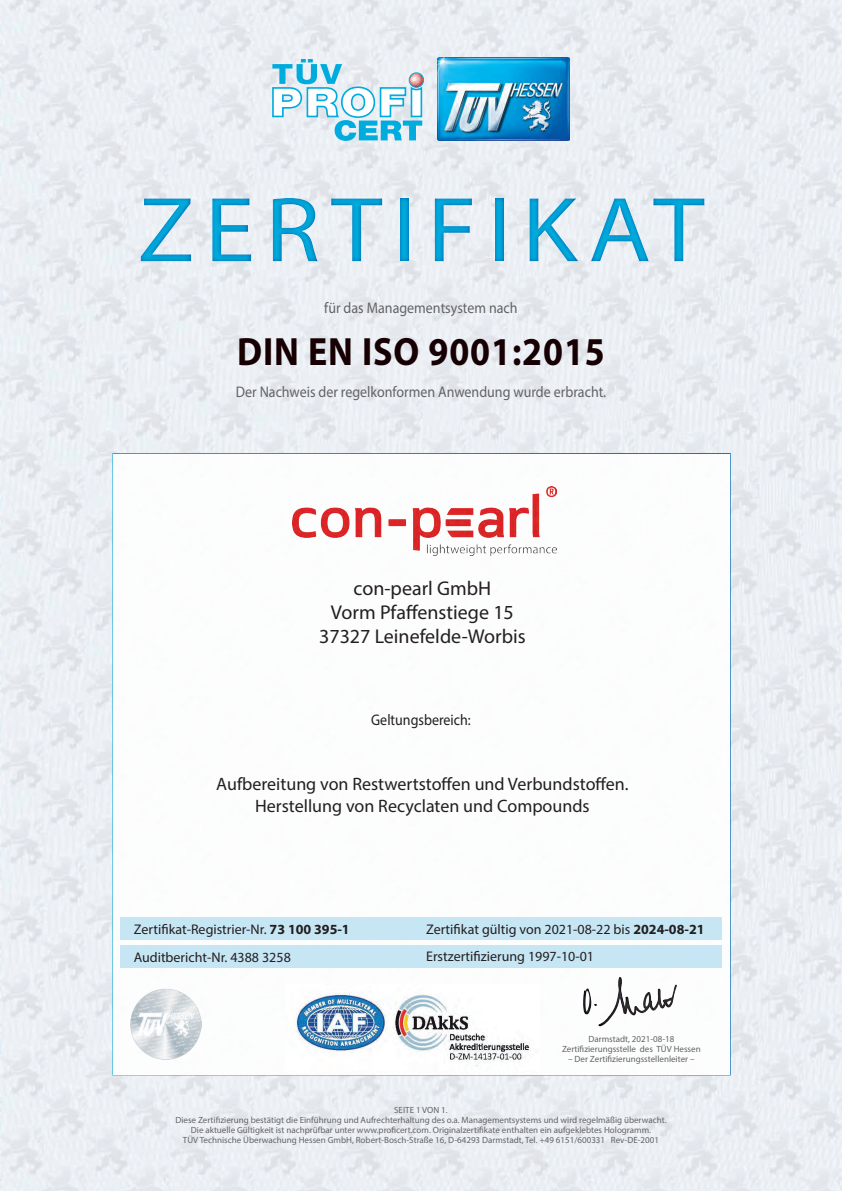
<style>
.page{position:relative;width:842px;height:1191px;background:#fff}
.page>*{position:absolute;margin:0;border:0;box-sizing:border-box;transform-origin:0 0}
.t1{font:93px "Myriad Pro";letter-spacing:.1em;color:#00acdd;scale:1.1 1}
.t2{font:700 39.6px "Myriad Pro";letter-spacing:.025em;color:#170003;scale:.91 1}
.t3{font:20px/24px "Myriad Pro";color:#231f20;text-align:center}
.t4{font:18px/21.6px "Myriad Pro";color:#231f20;text-align:center}
.t5{font:15.4px "Myriad Pro";color:#636366;scale:.91 1}
.t6{font:15.4px "Myriad Pro";color:#231f20;scale:.91 1}
.t7{font:14px/28.1px "Myriad Pro";color:#231f20}
.t8{font:9px/10px "Myriad Pro";color:#636366;text-align:center}
.s1{font-weight:700}
</style>
<div class="page">
<img style="left:0;top:0;width:842px;height:1191px">
<img style="left:437px;top:57px;width:132px;height:83px">
<svg style="left:272px;top:59px;width:152px;height:82px"></svg>
<div style="left:112px;top:453px;width:619px;height:622px;background:#fff;border:2px solid #fff"></div>
<div style="left:120px;top:945px;width:602px;height:23px;background:#c1e4f4"></div>
<div style="left:121px;top:917px;width:601px;height:22px;background:#c1e4f4"></div>
<img style="left:296px;top:992px;width:234px;height:74px">
<img style="left:749px;top:906px;width:78px;height:54px">
<img style="left:736px;top:795px;width:97px;height:40px">
<img style="left:737px;top:681px;width:95px;height:34px">
<img style="left:738px;top:576px;width:93px;height:35px">
<img style="left:737px;top:479px;width:91px;height:36px">
<img style="left:583px;top:977px;width:94px;height:50px">
<div style="left:0;top:172px;width:842px;height:114px;background:#006bb6;opacity:.75"></div>
<img style="left:130px;top:988px;width:71px;height:71px">
<img style="left:292px;top:486px;width:264px;height:69px">
<h1 class="t1" style="left:138px;top:173px;width:517px">ZERTIFIKAT</h1>
<h3 class="t5" style="left:324px;top:298px;width:214px">für das Managementsystem nach</h3>
<h2 class="t2" style="left:237px;top:326px;width:406px">DIN EN ISO 9001:2015</h2>
<h3 class="t5" style="left:236px;top:382px;width:408px">Der Nachweis der regelkonformen Anwendung wurde erbracht.</h3>
<h3 class="t3" style="left:319px;top:576px;width:208px">con-pearl GmbH<br>Vorm Pfaffenstiege 15<br>37327 Leinefelde-Worbis</h3>
<h3 class="t6" style="left:371px;top:710px;width:111px">Geltungsbereich:</h3>
<h3 class="t4" style="left:216px;top:773px;width:414px">Aufbereitung von Restwertstoffen und Verbundstoffen.<br>Herstellung von Recyclaten und Compounds</h3>
<h3 class="t7" style="left:134px;top:915px;width:218px">Zertifikat-Registrier-Nr. <span class="s1">73 100 395-1<br></span>Auditbericht-Nr. 4388 3258</h3>
<h3 class="t7" style="left:426px;top:915px;width:280px">Zertifikat gültig von 2021-08-22 bis <span class="s1">2024-08-21</span></h3>
<h3 class="t7" style="left:426px;top:942px;width:169px">Erstzertifizierung 1997-10-01</h3>
<p class="t8" style="left:562px;top:1034px;width:140px">Darmstadt, 2021-08-18<br>Zertifizierungsstelle des TÜV Hessen</p>
<p class="t8" style="left:568px;top:1054px;width:128px">– Der Zertifizierungsstellenleiter –</p>
<p class="t8" style="left:175px;top:1105px;width:493px">SEITE 1 VON 1.<br>Diese Zertifizierung bestätigt die Einführung und Aufrechterhaltung des o.a. Managementsystems und wird regelmäßig überwacht.<br>Die aktuelle Gültigkeit ist nachprüfbar unter www.proficert.com. Originalzertifikate enthalten ein aufgeklebtes Hologramm.<br>TÜV Technische Überwachung Hessen GmbH, Robert-Bosch-Straße 16, D-64293 Darmstadt, Tel. +49 6151/600331 Rev-DE-2001</p>
</div>
